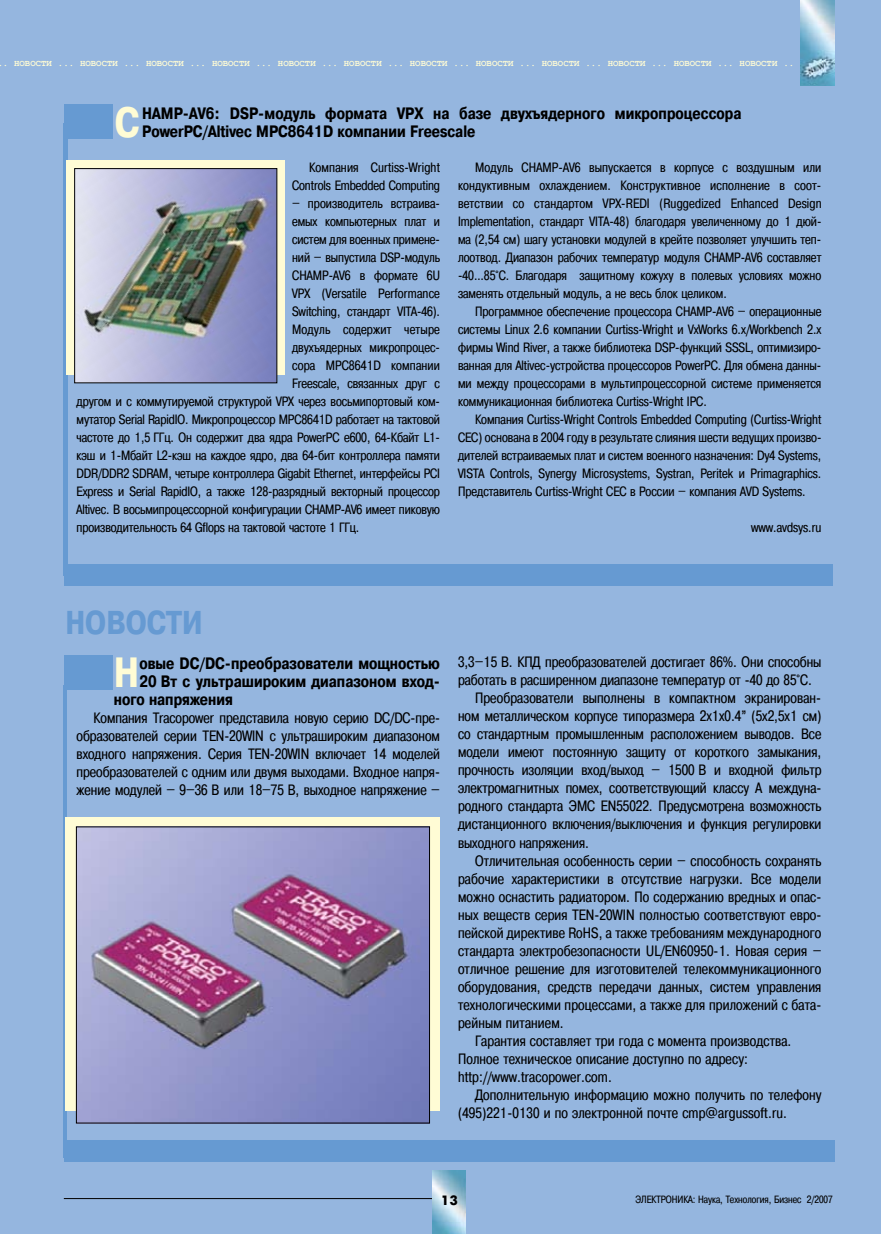
<style>
.page{position:relative;width:881px;height:1234px;background:#fff}
.page>*{position:absolute;margin:0;border:0;box-sizing:border-box;transform-origin:0 0}
.t1{font:700 42.15px "Pragmatica Cond C";color:#fffcd5}
.t2{font:700 33px "Pragmatica Cond C";color:#669ad2}
.t3{font:700 16.5px/18px "Pragmatica Cond C";color:#000}
.t4{font:15px/18px "Pragmatica Cond C";letter-spacing:.01em;color:#000;text-align:justify}
.t5{font:13.5px/18px "Pragmatica Cond C";letter-spacing:-.005em;color:#000;text-align:justify}
.t6{font:13.5px "Pragmatica Cond C";letter-spacing:.015em;color:#000}
.t7{font:700 13.5px "Futuris C";color:#000}
.t8{font:10.5px "Pragmatica Cond C";color:#000}
.t9{font:700 9px "Courier New";color:#fffcd5}
</style>
<div class="page">
<div style="left:0;top:0;width:880px;height:1233px;background:#95b6df"></div>
<hr style="left:64px;top:1197px;width:384px;height:1px;background:#000">
<img style="left:432px;top:1170px;width:33px;height:63px">
<img style="left:800px;top:0;width:33px;height:85px">
<div style="left:64px;top:1140px;width:769px;height:21px;background:#669ad2"></div>
<div style="left:64px;top:655px;width:48px;height:35px;background:#669ad2"></div>
<hr style="left:64px;top:685px;width:3px;height:472px;background:#669ad2">
<div style="left:64px;top:104px;width:48px;height:35px;background:#669ad2"></div>
<div style="left:64px;top:564px;width:768px;height:21px;background:#669ad2"></div>
<hr style="left:64px;top:123px;width:4px;height:453px;background:#669ad2">
<svg style="left:66px;top:817px;width:374px;height:293px;background:#dedcc2"></svg>
<img style="left:78px;top:828px;width:349px;height:292px">
<div style="left:67px;top:161px;width:218px;height:214px;background:#fffcd5"></div>
<img style="left:76px;top:170px;width:199px;height:211px">
<div style="left:74px;top:168px;width:203px;height:215px;border:1px solid #000"></div>
<p class="t9" style="left:-3px;top:57px;width:798px">.. НОВОСТИ ... НОВОСТИ ... НОВОСТИ ... НОВОСТИ ... НОВОСТИ ... НОВОСТИ ... НОВОСТИ ... НОВОСТИ ... НОВОСТИ ... НОВОСТИ ... НОВОСТИ ... НОВОСТИ ..</p>
<h1 class="t1" style="left:115px;top:99px;width:26px">C</h1>
<p class="t3" style="left:142px;top:104px;width:600px">HAMP-AV6: DSP-модуль формата VPX на базе двухъядерного микропроцессора<br>PowerPC/Altivec MPC8641D компании Freescale</p>
<p class="t5" style="left:292px;top:158px;width:149px;text-align:right">Компания Curtiss-Wright<br>Controls Embedded Computing</p>
<p class="t5" style="left:292px;top:194px;width:149px">– производитель встраива-</p>
<p class="t5" style="left:292px;top:212px;width:149px">емых компьютерных плат и</p>
<p class="t5" style="left:292px;top:230px;width:149px">систем для военных примене-</p>
<p class="t5" style="left:292px;top:248px;width:149px">ний – выпустила DSP-модуль</p>
<p class="t5" style="left:292px;top:266px;width:149px">CHAMP-AV6 в формате 6U</p>
<p class="t5" style="left:292px;top:284px;width:149px">VPX (Versatile Performance</p>
<p class="t5" style="left:292px;top:302px;width:149px">Switching, стандарт VITA-46).</p>
<p class="t6" style="left:292px;top:321px;width:149px">Модуль содержит четыре</p>
<p class="t5" style="left:292px;top:338px;width:149px">двухъядерных микропроцес-</p>
<p class="t5" style="left:292px;top:356px;width:149px">сора MPC8641D компании</p>
<p class="t5" style="left:292px;top:374px;width:149px">Freescale, связанных друг с</p>
<p class="t5" style="left:77px;top:392px;width:365px">другом и с коммутируемой структурой VPX через восьмипортовый ком-</p>
<p class="t5" style="left:77px;top:410px;width:365px">мутатор Serial RapidIO. Микропроцессор MPC8641D работает на тактовой</p>
<p class="t5" style="left:77px;top:428px;width:365px">частоте до 1,5 ГГц. Он содержит два ядра PowerPC e600, 64-Кбайт L1-</p>
<p class="t5" style="left:77px;top:446px;width:365px">кэш и 1-Мбайт L2-кэш на каждое ядро, два 64-бит контроллера памяти</p>
<p class="t5" style="left:77px;top:464px;width:365px">DDR/DDR2 SDRAM, четыре контроллера Gigabit Ethernet, интерфейсы PCI</p>
<p class="t5" style="left:77px;top:482px;width:365px">Express и Serial RapidIO, а также 128-разрядный векторный процессор</p>
<p class="t5" style="left:77px;top:500px;width:365px">Altivec. В восьмипроцессорной конфигурации CHAMP-AV6 имеет пиковую</p>
<p class="t5" style="left:77px;top:518px;width:284px">производительность 64 Gflops на тактовой частоте 1 ГГц.</p>
<p class="t5" style="left:458px;top:158px;width:365px;text-indent:17px">Модуль CHAMP-AV6 выпускается в корпусе с воздушным или кондуктивным охлаждением. Конструктивное исполнение в соот&shy;ветствии со стандартом VPX-REDI (Ruggedized Enhanced Design Implementation, стандарт VITA-48) благодаря увеличенному до 1 дюй&shy;ма (2,54 см) шагу установки модулей в крейте позволяет улучшить теп&shy;лоотвод. Диапазон рабочих температур модуля CHAMP-AV6 составляет -40…85°C. Благодаря защитному кожуху в полевых условиях можно заменять отдельный модуль, а не весь блок целиком.</p>
<p class="t5" style="left:458px;top:302px;width:365px;text-indent:17px">Программное обеспечение процессора CHAMP-AV6 – операционные системы Linux 2.6 компании Curtiss-Wright и VxWorks 6.x/Workbench 2.x фирмы Wind River, а также библиотека DSP-функций SSSL, оптимизиро&shy;ванная для Altivec-устройcтва процессоров PowerPC. Для обмена данны&shy;ми между процессорами в мультипроцессорной системе применяется коммуникационная библиотека Curtiss-Wright IPC.</p>
<p class="t5" style="left:458px;top:410px;width:365px;text-indent:17px">Компания Curtiss-Wright Controls Embedded Computing (Curtiss-Wright CEC) основана в 2004 году в результате слияния шести ведущих произво&shy;дителей встраиваемых плат и систем военного назначения: Dy4 Systems, VISTA Controls, Synergy Microsystems, Systran, Peritek и Primagraphics.<br>Представитель Curtiss-Wright CEC в России – компания AVD Systems.</p>
<p class="t5" style="left:750px;top:518px;width:72px">www.avdsys.ru</p>
<h2 class="t2" style="left:65px;top:604px;width:139px">НОВОСТИ</h2>
<h1 class="t1" style="left:114px;top:648px;width:27px">Н</h1>
<p class="t3" style="left:139px;top:653px;width:302px">овые DC/DC-преобразователи мощностью</p>
<p class="t3" style="left:139px;top:671px;width:302px">20 Вт с ультрашироким диапазоном вход-</p>
<p class="t3" style="left:114px;top:689px;width:121px">ного напряжения</p>
<p class="t4" style="left:77px;top:708px;width:365px;text-indent:17px">Компания Tracopower представила новую серию DC/DC-пре&shy;образователей серии TEN-20WIN с ультрашироким диапазоном входного напряжения. Серия TEN-20WIN включает 14 моделей преобразователей с одним или двумя выходами. Входное напря&shy;жение модулей – 9–36 В или 18–75 В, выходное напряжение –</p>
<p class="t4" style="left:458px;top:653px;width:365px">3,3–15 В. КПД преобразователей достигает 86%. Они способны</p>
<p class="t4" style="left:458px;top:671px;width:355px">работать в расширенном диапазоне температур от -40 до 85°С.</p>
<p class="t4" style="left:475px;top:689px;width:347px">Преобразователи выполнены в компактном экранирован-</p>
<p class="t4" style="left:458px;top:707px;width:365px">ном металлическом корпусе типоразмера 2х1х0.4” (5х2,5х1 см)</p>
<p class="t4" style="left:458px;top:725px;width:365px">со стандартным промышленным расположением выводов. Все</p>
<p class="t4" style="left:458px;top:743px;width:364px">модели имеют постоянную защиту от короткого замыкания,</p>
<p class="t4" style="left:458px;top:761px;width:365px">прочность изоляции вход/выход – 1500 В и входной фильтр</p>
<p class="t4" style="left:458px;top:779px;width:365px">электромагнитных помех, соответствующий классу A междуна-</p>
<p class="t4" style="left:458px;top:797px;width:365px">родного стандарта ЭМС EN55022. Предусмотрена возможность</p>
<p class="t4" style="left:458px;top:815px;width:365px">дистанционного включения/выключения и функция регулировки</p>
<p class="t4" style="left:458px;top:833px;width:132px">выходного напряжения.</p>
<p class="t4" style="left:475px;top:851px;width:348px">Отличительная особенность серии – способность сохранять</p>
<p class="t4" style="left:458px;top:869px;width:365px">рабочие характеристики в отсутствие нагрузки. Все модели</p>
<p class="t4" style="left:458px;top:887px;width:365px">можно оснастить радиатором. По содержанию вредных и опас-</p>
<p class="t4" style="left:458px;top:905px;width:365px">ных веществ серия TEN-20WIN полностью соответствуют евро-</p>
<p class="t4" style="left:458px;top:923px;width:365px">пейской директиве RoHS, а также требованиям международного</p>
<p class="t4" style="left:458px;top:941px;width:365px">стандарта электробезопасности UL/EN60950-1. Новая серия –</p>
<p class="t4" style="left:458px;top:959px;width:365px">отличное решение для изготовителей телекоммуникационного</p>
<p class="t4" style="left:458px;top:977px;width:365px">оборудования, средств передачи данных, систем управления</p>
<p class="t4" style="left:458px;top:995px;width:365px">технологическими процессами, а также для приложений с бата-</p>
<p class="t4" style="left:458px;top:1013px;width:107px">рейным питанием.</p>
<p class="t4" style="left:475px;top:1031px;width:318px">Гарантия составляет три года с момента производства.</p>
<p class="t4" style="left:458px;top:1049px;width:291px">Полное техническое описание доступно по адресу:</p>
<p class="t4" style="left:458px;top:1067px;width:155px">http://www.tracopower.com.</p>
<p class="t4" style="left:475px;top:1085px;width:348px">Дополнительную информацию можно получить по телефону</p>
<p class="t4" style="left:458px;top:1103px;width:330px">(495)221-0130 и по электронной почте cmp@argussoft.ru.</p>
<p class="t7" style="left:441px;top:1192px;width:18px">13</p>
<p class="t8" style="left:635px;top:1192px;width:198px">ЭЛЕКТРОНИКА: Наука, Технология, Бизнес 2/2007</p>
</div>
